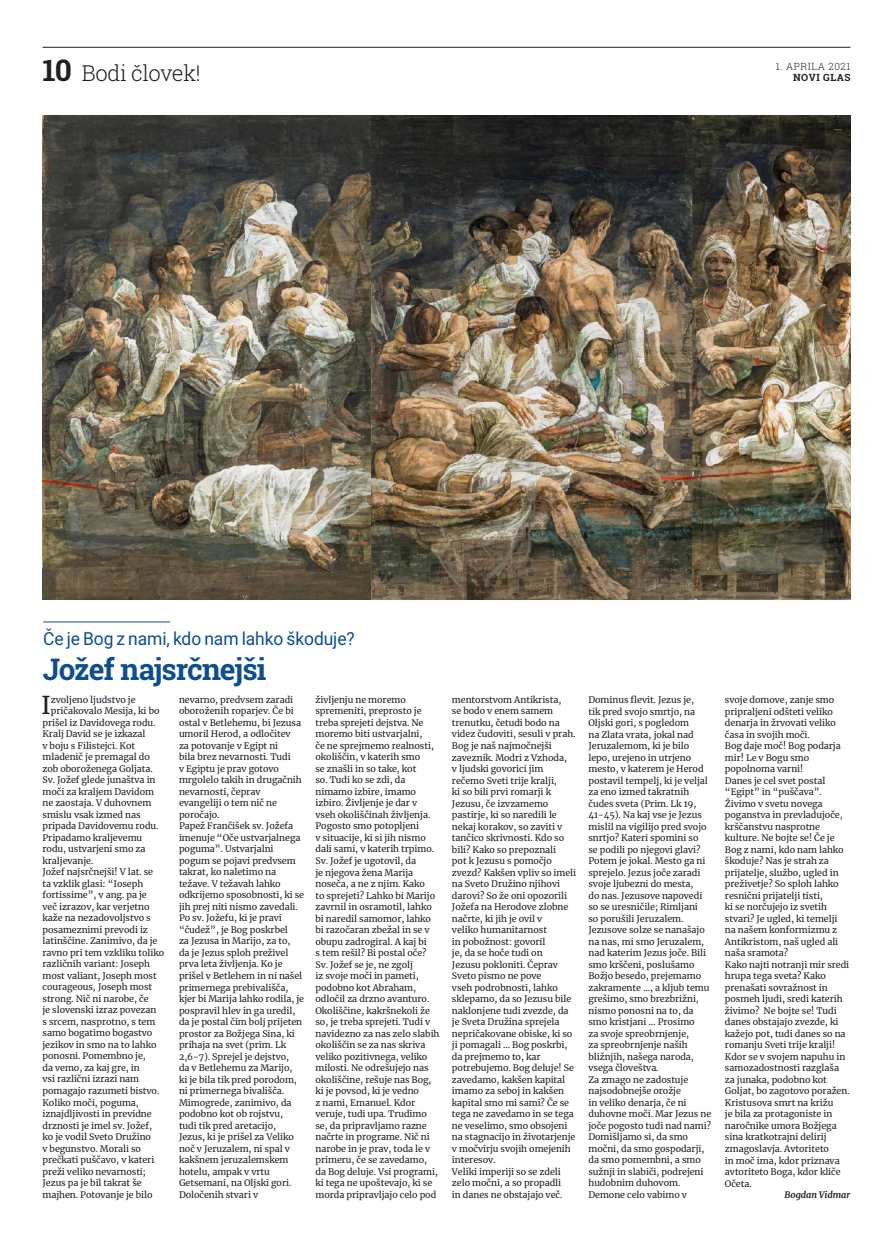
<style>
.page{position:relative;width:893px;height:1248px;background:#fff}
.page>*{position:absolute;margin:0;border:0;box-sizing:border-box;transform-origin:0 0}
.t1{font:700 30px "Roboto Slab";letter-spacing:-.035em;color:#0f4e8c}
.t2{font:24.5px "Merriweather";color:#231f20}
.t3{font:300 22px "Roboto Slab";letter-spacing:-.02em;color:#231f20}
.t4{font:18px "Roboto";letter-spacing:-.005em;color:#0f4e8c}
.t5{font:300 10px "Roboto Slab";letter-spacing:.05em;color:#231f20}
.t6{font:700 10px "Roboto Slab";letter-spacing:.05em;color:#231f20}
.t7{font:9px/11.5px "Merriweather";letter-spacing:-.005em;color:#231f20}
.t8{font:italic 700 9px "Merriweather";letter-spacing:-.005em;color:#231f20}
.s1{font-weight:700;font-size:30px}
</style>
<div class="page">
<hr style="left:43px;top:47px;width:807px;height:1px;background:#231f20">
<hr style="left:43px;top:621px;width:127px;height:1px;background:#0f4e8c">
<img style="left:43px;top:116px;width:807px;height:483px">
<h3 class="t3" style="left:43px;top:58px;width:160px"><span class="s1">10</span> Bodi človek!</h3>
<h3 class="t4" style="left:43px;top:626px;width:313px">Če je Bog z nami, kdo nam lahko škoduje?</h3>
<h1 class="t1" style="left:43px;top:648px;width:225px">Jožef najsrčnejši</h1>
<p class="t5" style="left:776px;top:59px;width:76px">1. APRILA 2021</p>
<p class="t6" style="left:793px;top:71px;width:59px">NOVI GLAS</p>
<h2 class="t2" style="left:41px;top:688px;width:11px">I</h2>
<p class="t7" style="left:51px;top:693px;width:86px">zvoljeno ljudstvo je</p>
<p class="t7" style="left:51px;top:704px;width:110px">pričakovalo Mesija, ki bo</p>
<p class="t7" style="left:43px;top:716px;width:115px">prišel iz Davidovega rodu.</p>
<p class="t7" style="left:43px;top:728px;width:105px">Kralj David se je izkazal</p>
<p class="t7" style="left:43px;top:739px;width:94px">v boju s Filistejci. Kot</p>
<p class="t7" style="left:43px;top:751px;width:109px">mladenič je premagal do</p>
<p class="t7" style="left:43px;top:762px;width:112px">zob oboroženega Goljata.</p>
<p class="t7" style="left:43px;top:774px;width:115px">Sv. Jožef glede junaštva in</p>
<p class="t7" style="left:43px;top:785px;width:113px">moči za kraljem Davidom</p>
<p class="t7" style="left:43px;top:797px;width:110px">ne zaostaja. V duhovnem</p>
<p class="t7" style="left:43px;top:808px;width:100px">smislu vsak izmed nas</p>
<p class="t7" style="left:43px;top:820px;width:118px">pripada Davidovemu rodu.</p>
<p class="t7" style="left:43px;top:831px;width:101px">Pripadamo kraljevemu</p>
<p class="t7" style="left:43px;top:843px;width:105px">rodu, ustvarjeni smo za</p>
<p class="t7" style="left:43px;top:854px;width:52px">kraljevanje.</p>
<p class="t7" style="left:43px;top:866px;width:112px">Jožef najsrčnejši! V lat. se</p>
<p class="t7" style="left:43px;top:877px;width:102px">ta vzklik glasi: “Ioseph</p>
<p class="t7" style="left:43px;top:889px;width:106px">fortissime”, v ang. pa je</p>
<p class="t7" style="left:43px;top:900px;width:109px">več izrazov, kar verjetno</p>
<p class="t7" style="left:43px;top:912px;width:110px">kaže na nezadovoljstvo s</p>
<p class="t7" style="left:43px;top:923px;width:107px">posameznimi prevodi iz</p>
<p class="t7" style="left:43px;top:935px;width:116px">latinščine. Zanimivo, da je</p>
<p class="t7" style="left:43px;top:946px;width:123px">ravno pri tem vzkliku toliko</p>
<p class="t7" style="left:43px;top:958px;width:109px">različnih variant: Joseph</p>
<p class="t7" style="left:43px;top:969px;width:116px">most valiant, Joseph most</p>
<p class="t7" style="left:43px;top:981px;width:111px">courageous, Joseph most</p>
<p class="t7" style="left:43px;top:992px;width:108px">strong. Nič ni narobe, če</p>
<p class="t7" style="left:43px;top:1004px;width:116px">je slovenski izraz povezan</p>
<p class="t7" style="left:43px;top:1015px;width:114px">s srcem, nasprotno, s tem</p>
<p class="t7" style="left:43px;top:1027px;width:111px">samo bogatimo bogastvo</p>
<p class="t7" style="left:43px;top:1038px;width:115px">jezikov in smo na to lahko</p>
<p class="t7" style="left:43px;top:1050px;width:105px">ponosni. Pomembno je,</p>
<p class="t7" style="left:43px;top:1061px;width:99px">da vemo, za kaj gre, in</p>
<p class="t7" style="left:43px;top:1073px;width:98px">vsi različni izrazi nam</p>
<p class="t7" style="left:43px;top:1084px;width:118px">pomagajo razumeti bistvo.</p>
<p class="t7" style="left:43px;top:1096px;width:98px">Koliko moči, poguma,</p>
<p class="t7" style="left:43px;top:1107px;width:111px">iznajdljivosti in previdne</p>
<p class="t7" style="left:43px;top:1119px;width:111px">drznosti je imel sv. Jožef,</p>
<p class="t7" style="left:43px;top:1130px;width:110px">ko je vodil Sveto Družino</p>
<p class="t7" style="left:43px;top:1142px;width:100px">v begunstvo. Morali so</p>
<p class="t7" style="left:43px;top:1153px;width:113px">prečkati puščavo, v kateri</p>
<p class="t7" style="left:43px;top:1165px;width:105px">preži veliko nevarnosti;</p>
<p class="t7" style="left:43px;top:1176px;width:101px">Jezus pa je bil takrat še</p>
<p class="t7" style="left:43px;top:1188px;width:112px">majhen. Potovanje je bilo</p>
<p class="t7" style="left:179px;top:693px;width:127px">nevarno, predvsem zaradi oboroženih roparjev. Če bi ostal v Betlehemu, bi Jezusa umoril Herod, a odločitev<br>za potovanje v Egipt ni<br>bila brez nevarnosti. Tudi<br>v Egiptu je prav gotovo mrgolelo takih in drugačnih nevarnosti, čeprav evangeliji o tem nič ne poročajo.<br>Papež Frančišek sv. Jožefa imenuje “Oče ustvarjalnega poguma”. Ustvarjalni pogum se pojavi predvsem takrat, ko naletimo na težave. V težavah lahko odkrijemo sposobnosti, ki se jih prej niti nismo zavedali.<br>Po sv. Jožefu, ki je pravi “čudež”, je Bog poskrbel<br>za Jezusa in Marijo, za to,<br>da je Jezus sploh preživel prva leta življenja. Ko je prišel v Betlehem in ni našel primernega prebivališča, kjer bi Marija lahko rodila, je pospravil hlev in ga uredil, da je postal čim bolj prijeten prostor za Božjega Sina, ki prihaja na svet (prim. Lk<br>2,6-7). Sprejel je dejstvo,<br>da v Betlehemu za Marijo,<br>ki je bila tik pred porodom, ni primernega bivališča.<br>Mimogrede, zanimivo, da podobno kot ob rojstvu,<br>tudi tik pred aretacijo,<br>Jezus, ki je prišel za Veliko noč v Jeruzalem, ni spal v kakšnem jeruzalemskem hotelu, ampak v vrtu<br>Getsemani, na Oljski gori.<br>Določenih stvari v</p>
<p class="t7" style="left:315px;top:693px;width:126px">življenju ne moremo spremeniti, preprosto je treba sprejeti dejstva. Ne moremo biti ustvarjalni,<br>če ne sprejmemo realnosti, okoliščin, v katerih smo<br>se znašli in so take, kot<br>so. Tudi ko se zdi, da nimamo izbire, imamo izbiro. Življenje je dar v vseh okoliščinah življenja.<br>Pogosto smo potopljeni<br>v situacije, ki si jih nismo dali sami, v katerih trpimo.<br>Sv. Jožef je ugotovil, da<br>je njegova žena Marija noseča, a ne z njim. Kako<br>to sprejeti? Lahko bi Marijo zavrnil in osramotil, lahko bi naredil samomor, lahko bi razočaran zbežal in se v obupu zadrogiral. A kaj bi<br>s tem rešil? Bi postal oče?<br>Sv. Jožef se je, ne zgolj<br>iz svoje moči in pameti, podobno kot Abraham, odločil za drzno avanturo.<br>Okoliščine, kakršnekoli že so, je treba sprejeti. Tudi v navidezno za nas zelo slabih okoliščin se za nas skriva veliko pozitivnega, veliko milosti. Ne odrešujejo nas okoliščine, rešuje nas Bog, ki je povsod, ki je vedno<br>z nami, Emanuel. Kdor veruje, tudi upa. Trudimo se, da pripravljamo razne načrte in programe. Nič ni narobe in je prav, toda le v primeru, če se zavedamo, da Bog deluje. Vsi programi, ki tega ne upoštevajo, ki se morda pripravljajo celo pod</p>
<p class="t7" style="left:452px;top:693px;width:126px">mentorstvom Antikrista,<br>se bodo v enem samem trenutku, četudi bodo na videz čudoviti, sesuli v prah.<br>Bog je naš najmočnejši zaveznik. Modri z Vzhoda,<br>v ljudski govorici jim rečemo Sveti trije kralji,<br>ki so bili prvi romarji k<br>Jezusu, če izvzamemo pastirje, ki so naredili le nekaj korakov, so zaviti v tančico skrivnosti. Kdo so bili? Kako so prepoznali<br>pot k Jezusu s pomočjo zvezd? Kakšen vpliv so imeli na Sveto Družino njihovi darovi? So že oni opozorili<br>Jožefa na Herodove zlobne načrte, ki jih je ovil v<br>veliko humanitarnost<br>in pobožnost: govoril<br>je, da se hoče tudi on<br>Jezusu pokloniti. Čeprav<br>Sveto pismo ne pove<br>vseh podrobnosti, lahko sklepamo, da so Jezusu bile naklonjene tudi zvezde, da je Sveta Družina sprejela nepričakovane obiske, ki so ji pomagali … Bog poskrbi, da prejmemo to, kar potrebujemo. Bog deluje! Se zavedamo, kakšen kapital imamo za seboj in kakšen kapital smo mi sami? Če se tega ne zavedamo in se tega ne veselimo, smo obsojeni na stagnacijo in životarjenje v močvirju svojih omejenih interesov.<br>Veliki imperiji so se zdeli zelo močni, a so propadli<br>in danes ne obstajajo več.</p>
<p class="t7" style="left:588px;top:693px;width:124px">Dominus flevit. Jezus je,<br>tik pred svojo smrtjo, na<br>Oljski gori, s pogledom<br>na Zlata vrata, jokal nad<br>Jeruzalemom, ki je bilo lepo, urejeno in utrjeno mesto, v katerem je Herod postavil tempelj, ki je veljal za eno izmed takratnih čudes sveta (Prim. Lk 19,<br>41-45). Na kaj vse je Jezus mislil na vigilijo pred svojo snrtjo? Kateri spomini so<br>se podili po njegovi glavi?<br>Potem je jokal. Mesto ga ni sprejelo. Jezus joče zaradi svoje ljubezni do mesta,<br>do nas. Jezusove napovedi so se uresničile; Rimljani<br>so porušili Jeruzalem.<br>Jezusove solze se nanašajo na nas, mi smo Jeruzalem, nad katerim Jezus joče. Bili smo krščeni, poslušamo<br>Božjo besedo, prejemamo zakramente …, a kljub temu grešimo, smo brezbrižni, nismo ponosni na to, da smo kristjani … Prosimo<br>za svoje spreobrnjenje,<br>za spreobrnjenje naših bližnjih, našega naroda, vsega človeštva.<br>Za zmago ne zadostuje najsodobnejše orožje<br>in veliko denarja, če ni duhovne moči. Mar Jezus ne joče pogosto tudi nad nami?<br>Domišljamo si, da smo močni, da smo gospodarji, da smo pomembni, a smo sužnji in slabiči, podrejeni hudobnim duhovom.<br>Demone celo vabimo v</p>
<p class="t7" style="left:725px;top:693px;width:126px">svoje domove, zanje smo pripraljeni odšteti veliko denarja in žrvovati veliko časa in svojih moči.<br>Bog daje moč! Bog podarja mir! Le v Bogu smo popolnoma varni!<br>Danes je cel svet postal “Egipt” in “puščava”.<br>Živimo v svetu novega poganstva in prevladujoče, krščanstvu nasprotne kulture. Ne bojte se! Če je<br>Bog z nami, kdo nam lahko škoduje? Nas je strah za prijatelje, službo, ugled in preživetje? So sploh lahko resnični prijatelji tisti,<br>ki se norčujejo iz svetih stvari? Je ugled, ki temelji na našem konformizmu z<br>Antikristom, naš ugled ali naša sramota?<br>Kako najti notranji mir sredi hrupa tega sveta? Kako prenašati sovražnost in posmeh ljudi, sredi katerih živimo? Ne bojte se! Tudi danes obstajajo zvezde, ki kažejo pot, tudi danes so na romanju Sveti trije kralji!<br>Kdor se v svojem napuhu in samozadostnosti razglaša za junaka, podobno kot<br>Goljat, bo zagotovo poražen.<br>Kristusova smrt na križu<br>je bila za protagoniste in naročnike umora Božjega sina kratkotrajni delirij zmagoslavja. Avtoriteto<br>in moč ima, kdor priznava avtoriteto Boga, kdor kliče<br>Očeta.</p>
<p class="t8" style="left:784px;top:1188px;width:67px">Bogdan Vidmar</p>
</div>
